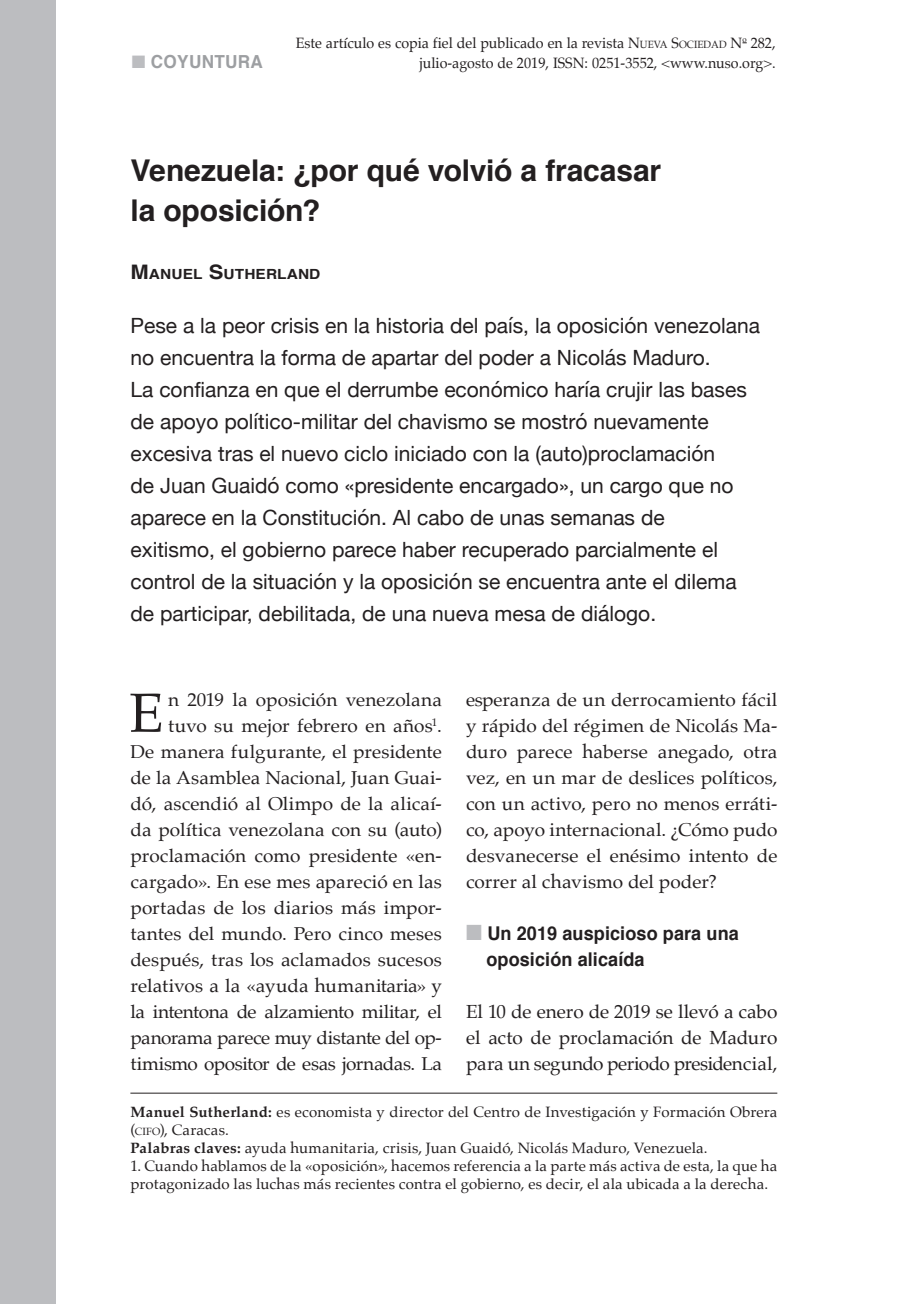
<style>
.page{position:relative;width:908px;height:1304px;background:#fff}
.page>*{position:absolute;margin:0;border:0;box-sizing:border-box;transform-origin:0 0}
.t1{font:55.2px "Palatino";color:#231f20}
.t2{font:700 30px/40px "Helvetica";letter-spacing:-.005em;color:#231f20}
.t3{font:21px/32px "Helvetica Neue";color:#231f20}
.t4{font:19px/26px "Palatino";letter-spacing:-.015em;color:#231f20;text-align:justify}
.t5{font:700 19px/26px "Helvetica";letter-spacing:.005em;color:#231f20;scale:.95 1}
.t6{font:18.6px/26px "Palatino";color:#231f20;text-align:right}
.t7{font:700 18px "Helvetica";letter-spacing:.02em;color:#9d9fa2;scale:.95 1}
.t8{font:15px/18px "Palatino";letter-spacing:.01em;color:#231f20}
.t9{font:15px/20px "Palatino";letter-spacing:.01em;color:#231f20;text-align:right;scale:.95 1}
.t10{font:700 14px "Helvetica";letter-spacing:.005em;color:#231f20;scale:1.1 1}
.s1{color:#bcbdc0}
.s2{font-style:inherit}
.s3{font-size:10.4px}
.s4{font-size:20px}
.s5{font-weight:700}
</style>
<div class="page">
<hr style="left:130px;top:1093px;width:647px;height:1px;background:#231f20">
<div style="left:0;top:0;width:56px;height:1304px;background:#bcbdc0"></div>
<p class="t7" style="left:132px;top:47px;width:139px"><span class="s1">■</span> COYUNTURA</p>
<p class="t9" style="left:296px;top:33px;width:506px">Este artículo es copia fiel del publicado en la revista <span class="s2">N</span><span class="s3">UEVA</span> <span class="s2">S</span><span class="s3">OCIEDAD</span> N<sup>o</sup> 282, julio-agosto de 2019, ISSN: 0251-3552, &lt;www.nuso.org&gt;.</p>
<h2 class="t2" style="left:130px;top:151px;width:532px">Venezuela: ¿por qué volvió a fracasar la oposición?</h2>
<p class="t10" style="left:130px;top:263px;width:174px"><span class="s4">M</span>ANUEL <span class="s4">S</span>UTHERLAND</p>
<p class="t3" style="left:130px;top:311px;width:630px">Pese a la peor crisis en la historia del país, la oposición venezolana no encuentra la forma de apartar del poder a Nicolás Maduro.<br>La confianza en que el derrumbe económico haría crujir las bases de apoyo político-militar del chavismo se mostró nuevamente excesiva tras el nuevo ciclo iniciado con la (auto)proclamación<br>de Juan Guaidó como «presidente encargado», un cargo que no aparece en la Constitución. Al cabo de unas semanas de<br>exitismo, el gobierno parece haber recuperado parcialmente el control de la situación y la oposición se encuentra ante el dilema de participar, debilitada, de una nueva mesa de diálogo.</p>
<p class="t6" style="left:130px;top:686px;width:313px">n 2019 la oposición venezolana tuvo su mejor febrero en años<sup>1</sup>.<br>De manera fulgurante, el presidente de la Asamblea Nacional, Juan Guai&shy;dó, ascendió al Olimpo de la alicaí&shy;da política venezolana con su (auto) proclamación como presidente «en&shy;cargado». En ese mes apareció en las portadas de los diarios más impor&shy;tantes del mundo. Pero cinco meses después, tras los aclamados sucesos relativos a la «ayuda humanitaria» y la intentona de alzamiento militar, el panorama parece muy distante del op&shy;timismo opositor de esas jornadas. La</p>
<p class="t6" style="left:466px;top:686px;width:313px;text-align:justify">esperanza de un derrocamiento fácil y rápido del régimen de Nicolás Ma&shy;duro parece haberse anegado, otra vez, en un mar de deslices políticos, con un activo, pero no menos erráti&shy;co, apoyo internacional. ¿Cómo pudo desvanecerse el enésimo intento de correr al chavismo del poder?</p>
<h1 class="t1" style="left:129px;top:667px;width:36px">E</h1>
<p class="t5" style="left:486px;top:920px;width:267px;text-indent:-20px"><span class="s1">■</span> Un 2019 auspicioso para una oposición alicaída</p>
<p class="t4" style="left:466px;top:998px;width:313px">El 10 de enero de 2019 se llevó a cabo el acto de proclamación de Maduro para un segundo periodo presidencial,</p>
<p class="t8" style="left:130px;top:1103px;width:648px"><span class="s5">Manuel Sutherland:</span> es economista y director del Centro de Investigación y Formación Obrera (<span class="s3">CIFO</span>), Caracas.<br><span class="s5">Palabras claves:</span> ayuda humanitaria, crisis, Juan Guaidó, Nicolás Maduro, Venezuela.</p>
<p class="t8" style="left:130px;top:1157px;width:648px">1. Cuando hablamos de la «oposición», hacemos referencia a la parte más activa de esta, la que ha protagonizado las luchas más recientes contra el gobierno, es decir, el ala ubicada a la derecha.</p>
</div>
